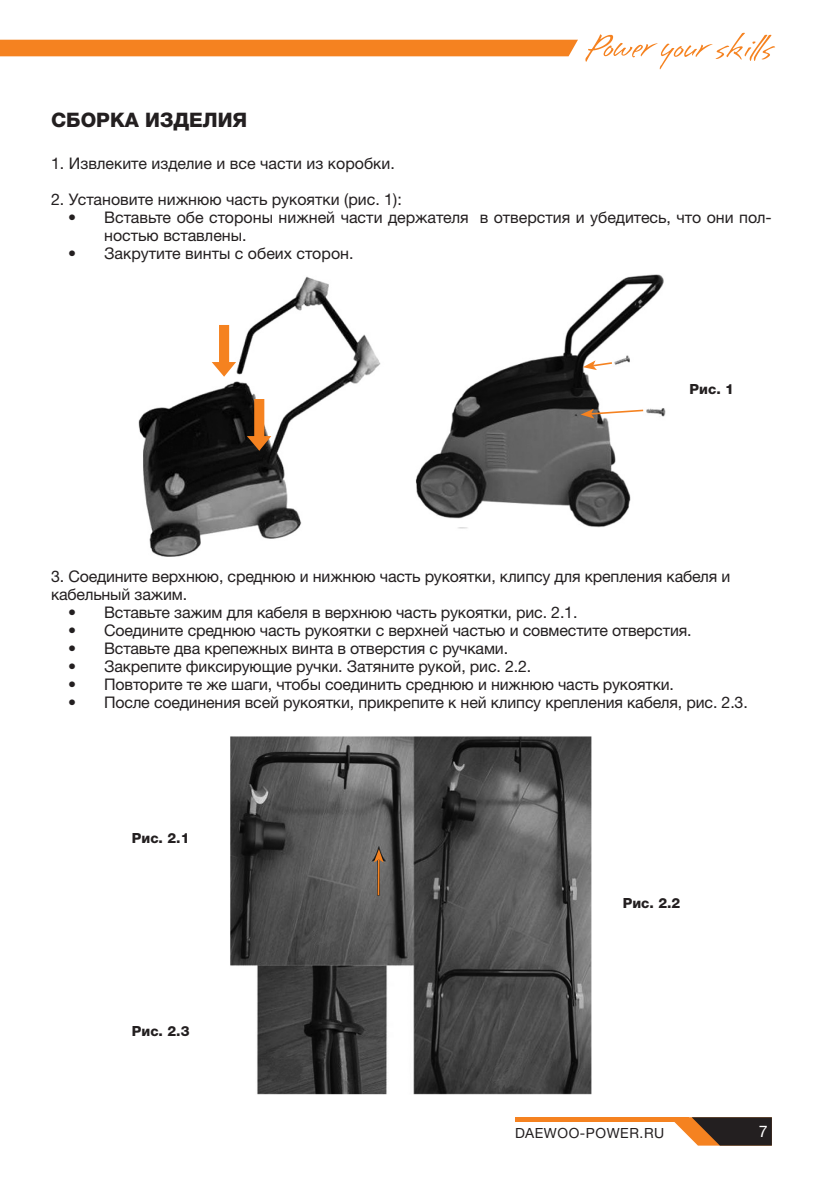
<style>
.page{position:relative;width:840px;height:1191px;background:#fff}
.page>*{position:absolute;margin:0;border:0;box-sizing:border-box;transform-origin:0 0}
.Заголовок{font:800 20px "Helvetica Neue LTW1 G";color:#231f20}
.Основной_текст{font:16px/18px "Helvetica Neue LTW1 G";letter-spacing:-.01em;color:#231f20}
.t1{font:16px "Helvetica Neue LTW1 G";color:#fff}
.Жирный{font:800 14px "Helvetica Neue LTW1 G";color:#231f20}
.t2{font:14px "Helvetica Neue LTW1 G";letter-spacing:.04em;color:#231f20}
</style>
<div class="page">
<div style="left:0;top:40px;width:577px;height:16px;background:#f58220"></div>
<svg style="left:585px;top:33px;width:189px;height:36px"></svg>
<svg style="left:674px;top:1117px;width:97px;height:28px;background:#654b37"></svg>
<div style="left:514px;top:1117px;width:174px;height:5px;background:#f58220"></div>
<img style="left:415px;top:274px;width:251px;height:255px">
<img style="left:230px;top:736px;width:362px;height:359px">
<hr style="left:377px;top:859px;width:2px;height:36px;background:#f58220">
<svg style="left:373px;top:849px;width:10px;height:13px"></svg>
<img style="left:138px;top:276px;width:243px;height:281px">
<svg style="left:211px;top:325px;width:25px;height:52px"></svg>
<svg style="left:247px;top:399px;width:24px;height:52px"></svg>
<svg style="left:580px;top:409px;width:64px;height:9px"></svg>
<svg style="left:582px;top:360px;width:31px;height:10px"></svg>
<p class="Заголовок" style="left:51px;top:108px;width:197px">СБОРКА ИЗДЕЛИЯ</p>
<p class="Основной_текст" style="left:51px;top:154px;width:345px">1. Извлеките изделие и все части из коробки.</p>
<p class="Основной_текст" style="left:51px;top:190px;width:352px">2. Установите нижнюю часть рукоятки (рис. 1):</p>
<p class="Основной_текст" style="left:104px;top:208px;width:668px;text-indent:-36px">• Вставьте обе стороны нижней части держателя в отверстия и убедитесь, что они пол&shy;ностью вставлены.</p>
<p class="Основной_текст" style="left:68px;top:244px;width:287px">• Закрутите винты с обеих сторон.</p>
<p class="Жирный" style="left:689px;top:380px;width:46px">Рис. 1</p>
<p class="Основной_текст" style="left:51px;top:567px;width:680px">3. Соедините верхнюю, среднюю и нижнюю часть рукоятки, клипсу для крепления кабеля и кабельный зажим.</p>
<p class="Основной_текст" style="left:68px;top:603px;width:510px">• Вставьте зажим для кабеля в верхнюю часть рукоятки, рис. 2.1.</p>
<p class="Основной_текст" style="left:68px;top:621px;width:624px">• Соедините среднюю часть рукоятки с верхней частью и совместите отверстия.</p>
<p class="Основной_текст" style="left:68px;top:639px;width:441px">• Вставьте два крепежных винта в отверстия с ручками.</p>
<p class="Основной_текст" style="left:68px;top:657px;width:464px">• Закрепите фиксирующие ручки. Затяните рукой, рис. 2.2.</p>
<p class="Основной_текст" style="left:68px;top:675px;width:607px">• Повторите те же шаги, чтобы соединить среднюю и нижнюю часть рукоятки.</p>
<p class="Основной_текст" style="left:68px;top:693px;width:680px">• После соединения всей рукоятки, прикрепите к ней клипсу крепления кабеля, рис. 2.3.</p>
<p class="Жирный" style="left:132px;top:830px;width:59px">Рис. 2.1</p>
<p class="Жирный" style="left:132px;top:1022px;width:59px">Рис. 2.3</p>
<p class="Жирный" style="left:622px;top:894px;width:59px">Рис. 2.2</p>
<p class="t2" style="left:514px;top:1124px;width:151px">DAEWOO-POWER.RU</p>
<p class="t1" style="left:758px;top:1121px;width:10px">7</p>
</div>
